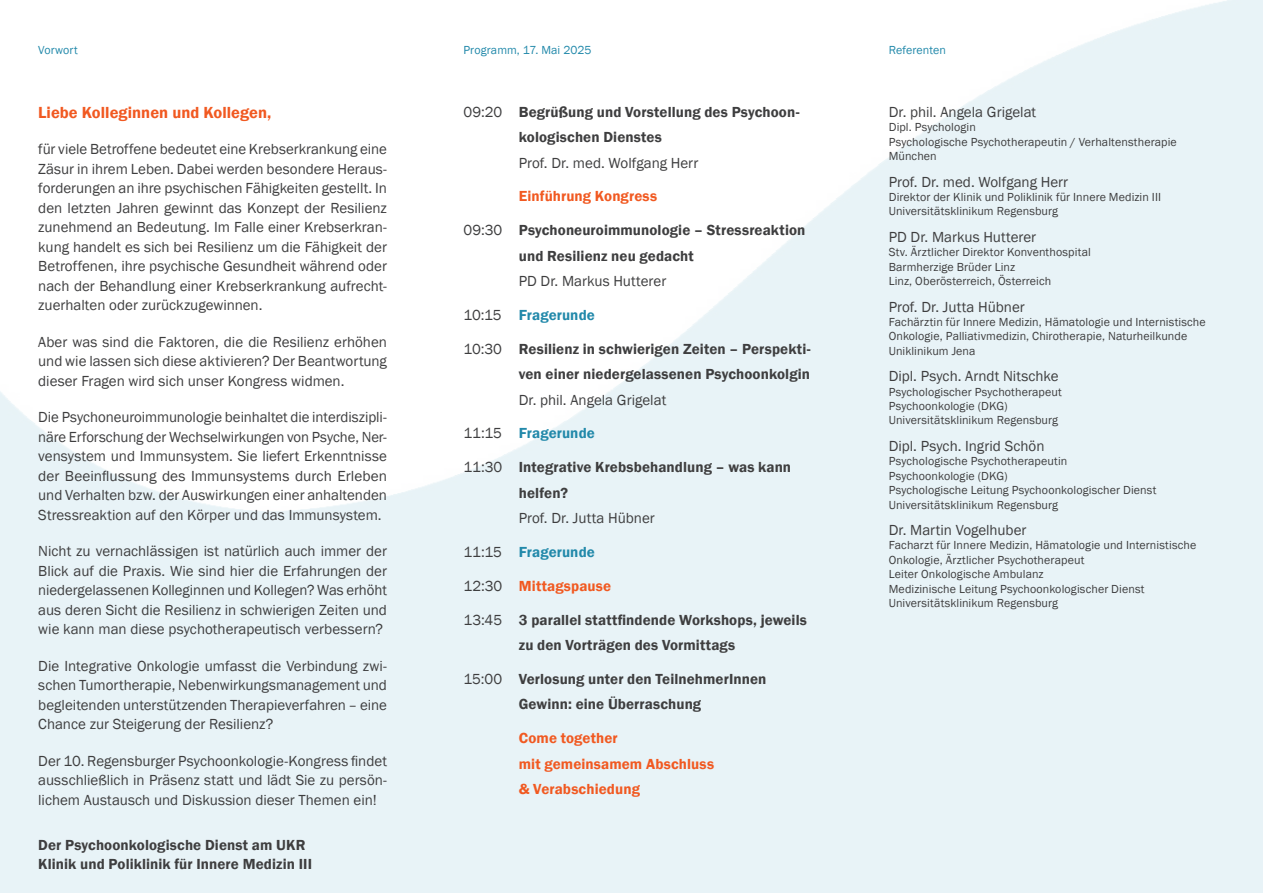
<style>
.page{position:relative;width:1263px;height:893px;background:#fff}
.page>*{position:absolute;margin:0;border:0;box-sizing:border-box;transform-origin:0 0}
.HL_Franklin_Demi_10_13{font:600 16.5px "Franklin Gothic";color:#f15921}
.Absatzformat_1{font:15px/19.5px "Franklin Gothic";color:#3e3e3f;text-align:justify}
.Copy_Franklin_Book_8_11{font:600 15px/25.3px "Franklin Gothic";letter-spacing:.005em;color:#3e3e3f}
.Speakers{font:15px "Franklin Gothic";color:#3e3e3f}
.t1{font:600 15px/25.3px "Franklin Gothic";letter-spacing:.005em;color:#f15921}
.t2{font:600 15px "Franklin Gothic";letter-spacing:.005em;color:#2289aa}
.Speakers_-_Bezeichnung{font:12px/14.4px "Franklin Gothic";letter-spacing:.01em;color:#3e3e3f}
.Inhalt{font:12px "Franklin Gothic";letter-spacing:.005em;color:#2289aa}
.s1{font-weight:400}
.s2{font-weight:400;color:#3e3e3f}
</style>
<div class="page">
<p class="Inhalt" style="left:38px;top:43px;width:41px">Vorwort</p>
<p class="HL_Franklin_Demi_10_13" style="left:38px;top:102px;width:235px">Liebe Kolleginnen und Kollegen,</p>
<p class="Absatzformat_1" style="left:38px;top:140px;width:350px">für viele Betroffene bedeutet eine Krebserkrankung eine Zäsur in ihrem Leben. Dabei werden besondere Heraus&shy;forderungen an ihre psychischen Fähigkeiten gestellt. In den letzten Jahren gewinnt das Konzept der Resilienz zunehmend an Bedeutung. Im Falle einer Krebserkran&shy;kung handelt es sich bei Resilienz um die Fähigkeit der Betroffenen, ihre psychische Gesundheit während oder nach der Behandlung einer Krebserkrankung aufrecht&shy;zuerhalten oder zurückzugewinnen.</p>
<p class="Absatzformat_1" style="left:38px;top:332px;width:350px">Aber was sind die Faktoren, die die Resilienz erhöhen und wie lassen sich diese aktivieren? Der Beantwortung dieser Fragen wird sich unser Kongress widmen.</p>
<p class="Absatzformat_1" style="left:38px;top:408px;width:350px">Die Psychoneuroimmunologie beinhaltet die interdiszipli&shy;näre Erforschung der Wechselwirkungen von Psyche, Ner&shy;vensystem und Immunsystem. Sie liefert Erkenntnisse der Beeinflussung des Immunsystems durch Erleben und Verhalten bzw. der Auswirkungen einer anhaltenden Stressreaktion auf den Körper und das Immunsystem.</p>
<p class="Absatzformat_1" style="left:38px;top:542px;width:350px">Nicht zu vernachlässigen ist natürlich auch immer der Blick auf die Praxis. Wie sind hier die Erfahrungen der niedergelassenen Kolleginnen und Kollegen? Was erhöht aus deren Sicht die Resilienz in schwierigen Zeiten und wie kann man diese psychotherapeutisch verbessern?</p>
<p class="Absatzformat_1" style="left:38px;top:656px;width:350px">Die Integrative Onkologie umfasst die Verbindung zwi&shy;schen Tumortherapie, Nebenwirkungsmanagement und begleitenden unterstützenden Therapieverfahren – eine Chance zur Steigerung der Resilienz?</p>
<p class="Absatzformat_1" style="left:38px;top:751px;width:350px">Der 10. Regensburger Psychoonkologie-Kongress findet ausschließlich in Präsenz statt und lädt Sie zu persön&shy;lichem Austausch und Diskussion dieser Themen ein!</p>
<p class="Copy_Franklin_Book_8_11" style="left:38px;top:835px;width:275px;line-height:19.5px">Der Psychoonkologische Dienst am UKR<br>Klinik und Poliklinik für Innere Medizin III</p>
<p class="Inhalt" style="left:463px;top:43px;width:129px">Programm, 17. Mai 2025</p>
<p class="Inhalt" style="left:889px;top:43px;width:59px">Referenten</p>
<p class="Copy_Franklin_Book_8_11" style="left:519px;top:99px;width:282px;text-indent:-55px"><span class="s1">09:20</span> Begrüßung und Vorstellung des Psychoon&shy;kologischen Dienstes<br><span class="s1">Prof. Dr. med. Wolfgang Herr</span></p>
<p class="t1" style="left:519px;top:184px;width:140px">Einführung Kongress</p>
<p class="Copy_Franklin_Book_8_11" style="left:519px;top:218px;width:288px;text-indent:-55px"><span class="s1">09:30</span> Psychoneuroimmunologie – Stressreaktion und Resilienz neu gedacht<br><span class="s1">PD Dr. Markus Hutterer</span></p>
<p class="t2" style="left:463px;top:306px;width:133px"><span class="s2">10:15</span> Fragerunde</p>
<p class="Copy_Franklin_Book_8_11" style="left:519px;top:336px;width:293px;text-align:justify;text-indent:-55px"><span class="s1">10:30</span> Resilienz in schwierigen Zeiten – Perspekti&shy;ven einer niedergelassenen Psychoonkolgin <span class="s1">Dr. phil. Angela Grigelat</span></p>
<p class="t2" style="left:463px;top:424px;width:133px"><span class="s2">11:15</span> Fragerunde</p>
<p class="Copy_Franklin_Book_8_11" style="left:519px;top:455px;width:274px;text-indent:-55px"><span class="s1">11:30</span> Integrative Krebsbehandlung – was kann helfen?<br><span class="s1">Prof. Dr. Jutta Hübner</span></p>
<p class="t2" style="left:463px;top:543px;width:133px"><span class="s2">11:15</span> Fragerunde</p>
<p class="t1" style="left:463px;top:573px;width:149px"><span class="s2">12:30</span> Mittagspause</p>
<p class="Copy_Franklin_Book_8_11" style="left:519px;top:607px;width:290px;text-indent:-55px"><span class="s1">13:45</span> 3 parallel stattfindende Workshops, jeweils zu den Vorträgen des Vormittags</p>
<p class="Copy_Franklin_Book_8_11" style="left:519px;top:666px;width:249px;text-indent:-55px"><span class="s1">15:00</span> Verlosung unter den TeilnehmerInnen<br>Gewinn: eine Überraschung</p>
<p class="t1" style="left:519px;top:726px;width:197px">Come together<br>mit gemeinsamem Abschluss &amp; Verabschiedung</p>
<p class="Speakers" style="left:889px;top:102px;width:149px">Dr. phil. Angela Grigelat</p>
<p class="Speakers_-_Bezeichnung" style="left:889px;top:120px;width:89px">Dipl. Psychologin</p>
<p class="Speakers_-_Bezeichnung" style="left:889px;top:135px;width:290px">Psychologische Psychotherapeutin / Verhaltenstherapie</p>
<p class="Speakers_-_Bezeichnung" style="left:889px;top:149px;width:50px">München</p>
<p class="Speakers" style="left:889px;top:172px;width:181px">Prof. Dr. med. Wolfgang Herr</p>
<p class="Speakers_-_Bezeichnung" style="left:889px;top:190px;width:274px">Direktor der Klinik und Poliklinik für Innere Medizin III</p>
<p class="Speakers_-_Bezeichnung" style="left:889px;top:204px;width:171px">Universitätsklinikum Regensburg</p>
<p class="Speakers" style="left:889px;top:228px;width:149px">PD Dr. Markus Hutterer</p>
<p class="Speakers_-_Bezeichnung" style="left:889px;top:245px;width:204px">Stv. Ärztlicher Direktor Konventhospital</p>
<p class="Speakers_-_Bezeichnung" style="left:889px;top:260px;width:128px">Barmherzige Brüder Linz</p>
<p class="Speakers_-_Bezeichnung" style="left:889px;top:274px;width:164px">Linz, Oberösterreich, Österreich</p>
<p class="Speakers" style="left:889px;top:297px;width:138px">Prof. Dr. Jutta Hübner</p>
<p class="Speakers_-_Bezeichnung" style="left:889px;top:315px;width:318px">Fachärztin für Innere Medizin, Hämatologie und Internistische<br>Onkologie, Palliativmedizin, Chirotherapie, Naturheilkunde</p>
<p class="Speakers_-_Bezeichnung" style="left:889px;top:344px;width:88px">Uniklinikum Jena</p>
<p class="Speakers" style="left:889px;top:367px;width:171px">Dipl. Psych. Arndt Nitschke</p>
<p class="Speakers_-_Bezeichnung" style="left:889px;top:385px;width:175px">Psychologischer Psychotherapeut</p>
<p class="Speakers_-_Bezeichnung" style="left:889px;top:399px;width:120px">Psychoonkologie (DKG)</p>
<p class="Speakers_-_Bezeichnung" style="left:889px;top:413px;width:171px">Universitätsklinikum Regensburg</p>
<p class="Speakers" style="left:889px;top:437px;width:157px">Dipl. Psych. Ingrid Schön</p>
<p class="Speakers_-_Bezeichnung" style="left:889px;top:454px;width:180px">Psychologische Psychotherapeutin</p>
<p class="Speakers_-_Bezeichnung" style="left:889px;top:469px;width:120px">Psychoonkologie (DKG)</p>
<p class="Speakers_-_Bezeichnung" style="left:889px;top:483px;width:269px">Psychologische Leitung Psychoonkologischer Dienst</p>
<p class="Speakers_-_Bezeichnung" style="left:889px;top:498px;width:171px">Universitätsklinikum Regensburg</p>
<p class="Speakers" style="left:889px;top:521px;width:139px">Dr. Martin Vogelhuber</p>
<p class="Speakers_-_Bezeichnung" style="left:889px;top:538px;width:309px">Facharzt für Innere Medizin, Hämatologie und Internistische<br>Onkologie, Ärztlicher Psychotherapeut</p>
<p class="Speakers_-_Bezeichnung" style="left:889px;top:567px;width:156px">Leiter Onkologische Ambulanz</p>
<p class="Speakers_-_Bezeichnung" style="left:889px;top:582px;width:257px">Medizinische Leitung Psychoonkologischer Dienst</p>
<p class="Speakers_-_Bezeichnung" style="left:889px;top:596px;width:171px">Universitätsklinikum Regensburg</p>
</div>
